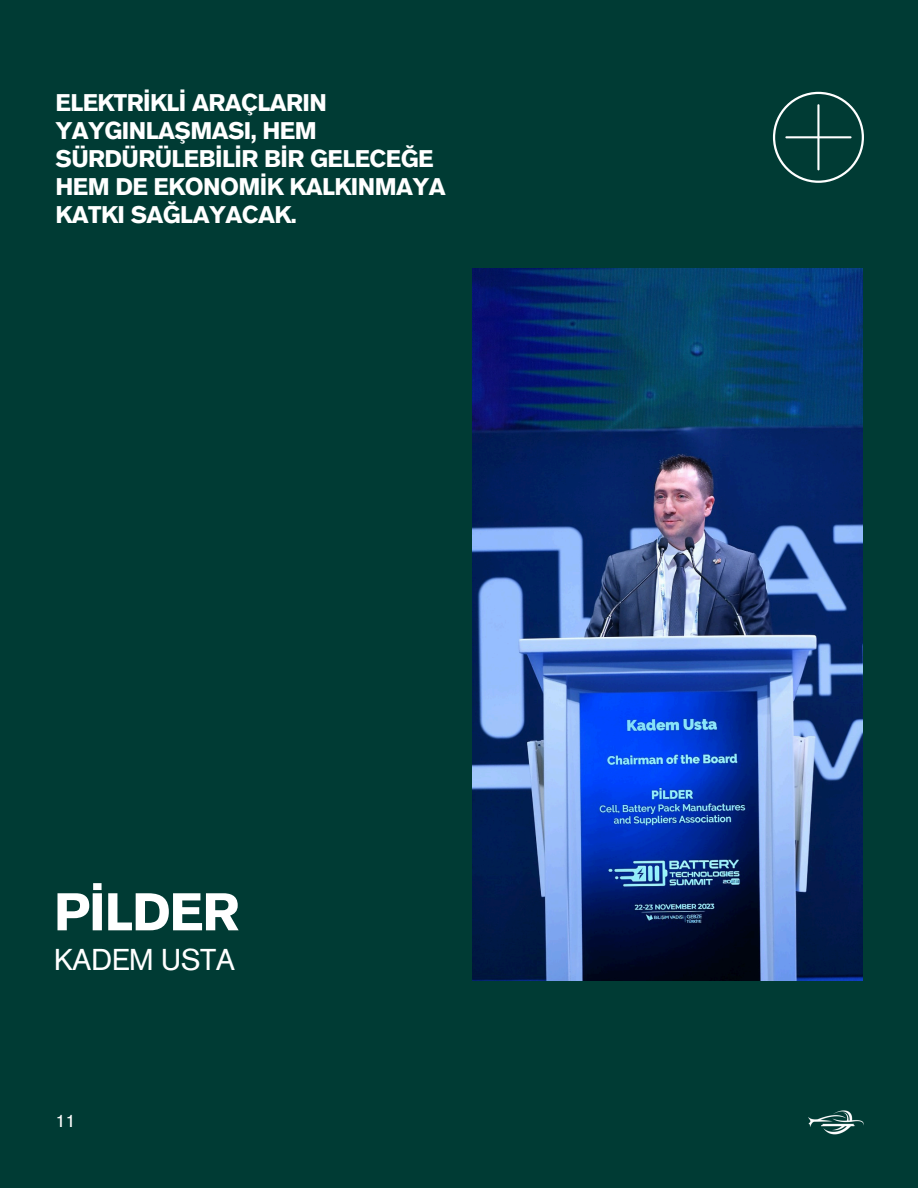
<style>
.page{position:relative;width:918px;height:1188px;background:#003b34}
.page>*{position:absolute;margin:0;border:0;box-sizing:border-box;transform-origin:0 0}
.t1{font:700 52.5px "Akzidenz Grotesk Pro";letter-spacing:-.02em;color:#fff}
.t2{font:30px "Akzidenz Grotesk Pro";letter-spacing:-.02em;color:#fff}
.t3{font:700 24px/28.2px "Akzidenz Grotesk Pro";letter-spacing:-.025em;color:#fff}
.t4{font:18px "Akzidenz Grotesk Pro";color:#fff}
</style>
<div class="page">
<img style="left:472px;top:269px;width:391px;height:712px">
<svg style="left:773px;top:92px;width:91px;height:91px"></svg>
<img style="left:808px;top:1110px;width:56px;height:24px">
<p class="t3" style="left:55px;top:91px;width:392px">ELEKTRİKLİ ARAÇLARIN<br>YAYGINLAŞMASI, HEM<br>SÜRDÜRÜLEBİLİR BİR GELECEĞE<br>HEM DE EKONOMİK KALKINMAYA<br>KATKI SAĞLAYACAK.</p>
<p class="t1" style="left:54px;top:891px;width:187px">PİLDER</p>
<p class="t2" style="left:54px;top:947px;width:183px">KADEM USTA</p>
<p class="t4" style="left:55px;top:1114px;width:22px">11</p>
</div>
